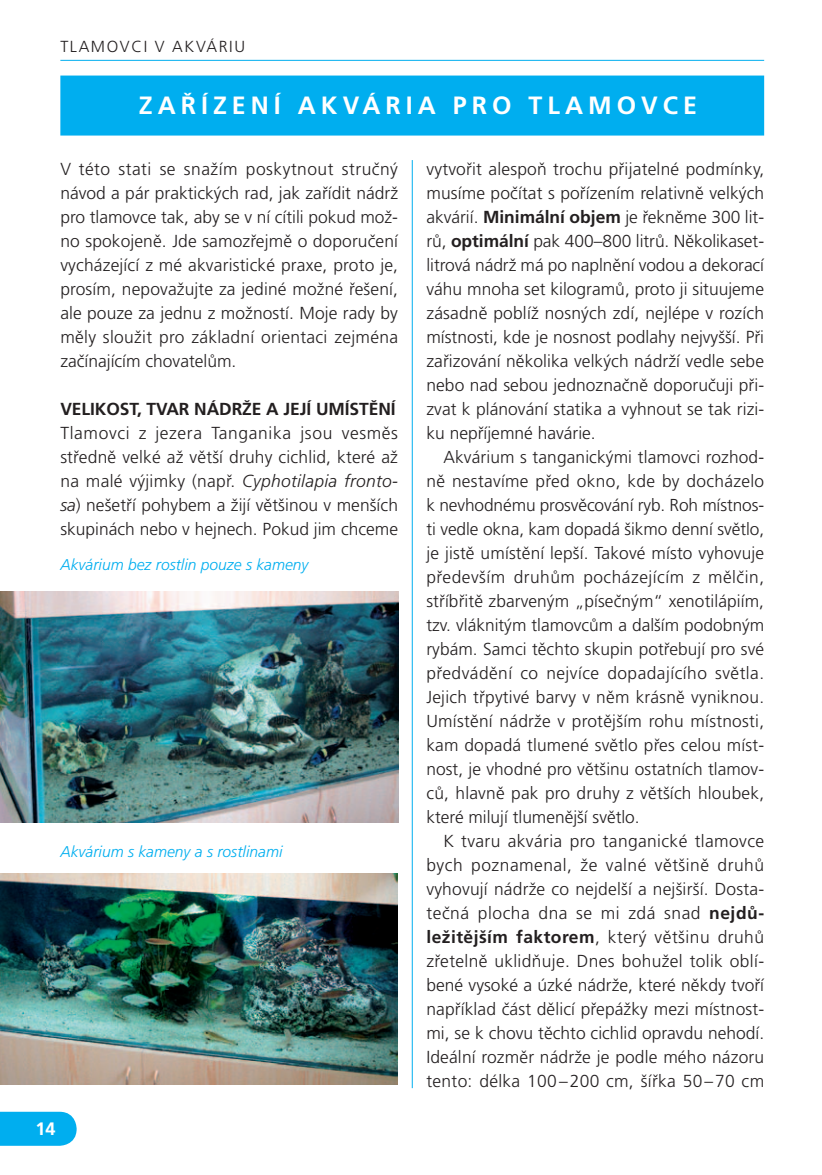
<style>
.page{position:relative;width:822px;height:1175px;background:#fff}
.page>*{position:absolute;margin:0;border:0;box-sizing:border-box;transform-origin:0 0}
.t1{font:700 25px "Frutiger CE";letter-spacing:.2em;color:#fff}
.t2{font:700 18px "Frutiger CE";color:#fff}
.t3{font:300 17.4px/24px "Frutiger CE";letter-spacing:.005em;color:#231f20;text-align:justify}
.t4{font:700 17.4px "Frutiger CE";letter-spacing:-.005em;color:#231f20}
.t5{font:300 17.2px/24px "Frutiger CE";color:#231f20;text-align:justify}
.t6{font:300 16px "Frutiger CE";letter-spacing:.1em;color:#231f20}
.t7{font:italic 300 15.6px "Frutiger CE";color:#00aeef}
.s1{font-style:italic}
.s2{font-weight:700}
</style>
<div class="page">
<svg style="left:0;top:1112px;width:77px;height:34px;background:#0db2ef"></svg>
<hr style="left:60px;top:60px;width:703px;height:1px;background:#00aeef">
<div style="left:60px;top:76px;width:703px;height:60px;background:#00aeef"></div>
<hr style="left:411px;top:160px;width:1px;height:928px;background:#00aeef">
<img style="left:0;top:591px;width:398px;height:232px">
<img style="left:0;top:874px;width:397px;height:211px">
<p class="t6" style="left:60px;top:40px;width:186px">TLAMOVCI V AKVÁRIU</p>
<h1 class="t1" style="left:139px;top:96px;width:559px">ZAŘÍZENÍ AKVÁRIA PRO TLAMOVCE</h1>
<p class="t3" style="left:60px;top:158px;width:339px">V této stati se snažím poskytnout stručný návod a pár praktických rad, jak zařídit nádrž pro tlamovce tak, aby se v ní cítili pokud mož&shy;no spokojeně. Jde samozřejmě o doporučení vycházející z mé akvaristické praxe, proto je, prosím, nepovažujte za jediné možné řešení, ale pouze za jednu z možností. Moje rady by měly sloužit pro základní orientaci zejména začínajícím chovatelům.</p>
<p class="t4" style="left:60px;top:402px;width:336px">VELIKOST, TVAR NÁDRŽE A JEJÍ UMÍSTĚNÍ</p>
<p class="t3" style="left:60px;top:422px;width:339px">Tlamovci z jezera Tanganika jsou vesměs středně velké až větší druhy cichlid, které až na malé výjimky (např. <span class="s1">Cyphotilapia fronto&shy;sa</span>) nešetří pohybem a žijí většinou v menších skupinách nebo v hejnech. Pokud jim chceme</p>
<p class="t7" style="left:60px;top:558px;width:249px">Akvárium bez rostlin pouze s kameny</p>
<p class="t7" style="left:60px;top:845px;width:223px">Akvárium s kameny a s rostlinami</p>
<p class="t2" style="left:36px;top:1121px;width:22px">14</p>
<p class="t3" style="left:426px;top:158px;width:339px">vytvořit alespoň trochu přijatelné podmínky, musíme počítat s pořízením relativně velkých akvárií. <span class="s2">Minimální objem</span> je řekněme 300 lit&shy;rů, <span class="s2">optimální</span> pak 400–800 litrů. Několikaset&shy;litrová nádrž má po naplnění vodou a dekorací váhu mnoha set kilogramů, proto ji situujeme zásadně poblíž nosných zdí, nejlépe v rozích místnosti, kde je nosnost podlahy nejvyšší. Při zařizování několika velkých nádrží vedle sebe nebo nad sebou jednoznačně doporučuji při&shy;zvat k plánování statika a vyhnout se tak rizi&shy;ku nepříjemné havárie.</p>
<p class="t5" style="left:426px;top:446px;width:339px;text-indent:17px">Akvárium s tanganickými tlamovci rozhod&shy;ně nestavíme před okno, kde by docházelo k nevhodnému prosvěcování ryb. Roh místnos&shy;ti vedle okna, kam dopadá šikmo denní světlo, je jistě umístění lepší. Takové místo vyhovuje především druhům pocházejícím z mělčin, stříbřitě zbarveným „písečným“ xenotilápiím, tzv. vláknitým tlamovcům a dalším podobným rybám. Samci těchto skupin potřebují pro své předvádění co nejvíce dopadajícího světla.<br>Jejich třpytivé barvy v něm krásně vyniknou.<br>Umístění nádrže v protějším rohu místnosti, kam dopadá tlumené světlo přes celou míst&shy;nost, je vhodné pro většinu ostatních tlamov&shy;ců, hlavně pak pro druhy z větších hloubek, které milují tlumenější světlo.</p>
<p class="t3" style="left:426px;top:830px;width:339px;text-indent:17px">K tvaru akvária pro tanganické tlamovce bych poznamenal, že valné většině druhů vyhovují nádrže co nejdelší a nejširší. Dosta&shy;tečná plocha dna se mi zdá snad <span class="s2">nejdů&shy;ležitějším faktorem</span>, který většinu druhů zřetelně uklidňuje. Dnes bohužel tolik oblí&shy;bené vysoké a úzké nádrže, které někdy tvoří například část dělicí přepážky mezi místnost&shy;mi, se k chovu těchto cichlid opravdu nehodí.<br>Ideální rozměr nádrže je podle mého názoru tento: délka 100–200 cm, šířka 50–70 cm</p>
</div>
